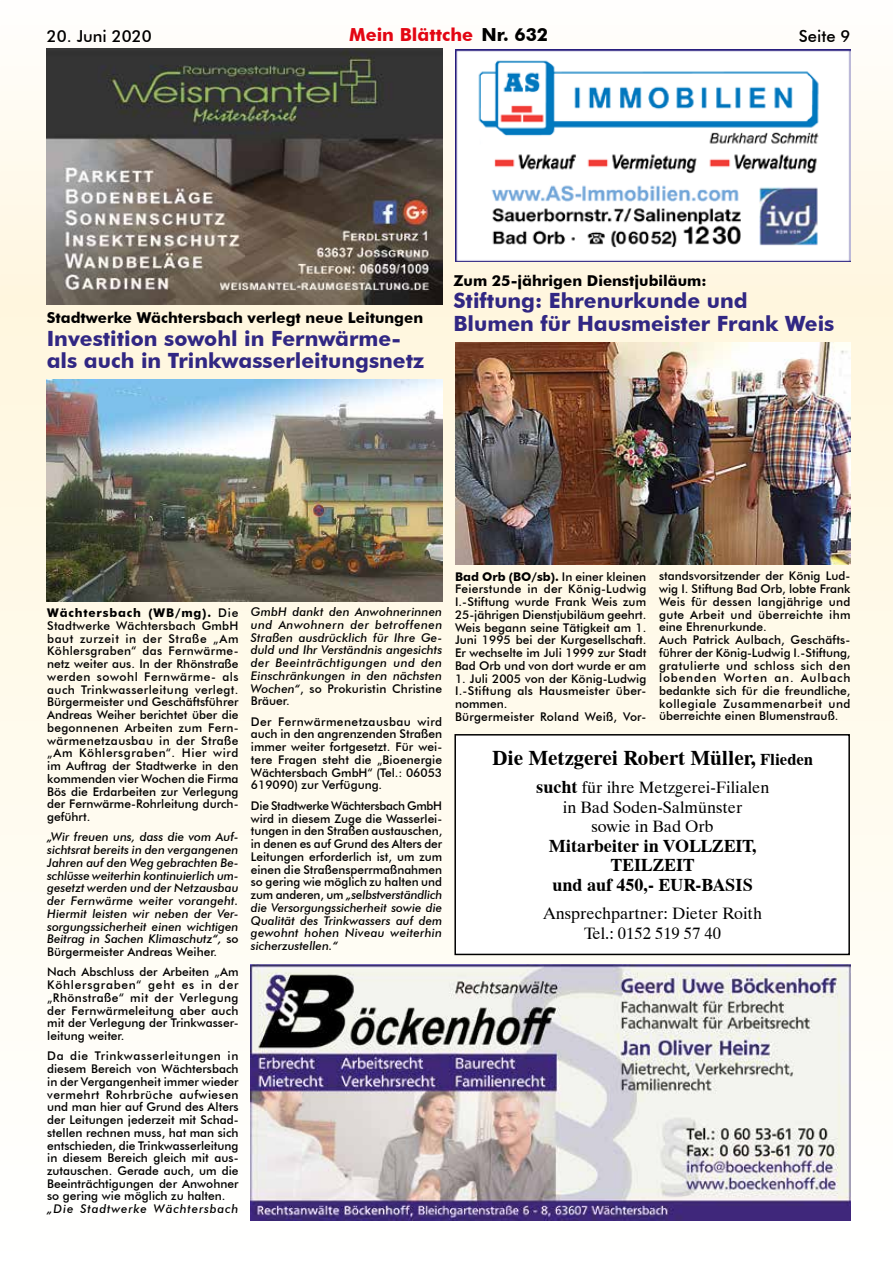
<style>
.page{position:relative;width:893px;height:1263px;background:#fff}
.page>*{position:absolute;margin:0;border:0;box-sizing:border-box;transform-origin:0 0}
.t1{font:700 21px/22.5px "Futura BT";color:#312783}
.t2{font:700 21px "Dutch 801 BT";color:#000}
.t3{font:700 18px/19.5px "Dutch 801 BT";color:#000;text-align:center}
.t4{font:700 18px "Futura BT";color:#e30613}
.t5{font:16.5px/19.5px "Dutch 801 BT";color:#000;text-align:center}
.t6{font:500 16.5px "Futura BT";color:#000}
.t7{font:700 15px "Futura BT";color:#000}
.t8{font:500 12px/12.8px "Futura BT";color:#000;text-align:justify}
.t9{font:italic 500 12px/12.8px "Futura BT";letter-spacing:.015em;color:#000;text-align:justify}
.t10{font:500 12px/12.8px "Futura BT";letter-spacing:.02em;color:#000}
.t11{font:italic 500 12px "Futura BT";letter-spacing:.065em;color:#000}
.s1{color:#000}
.s2{font-weight:700}
.s3{font-style:normal}
.s4{font-style:italic}
.s5{font-size:16.5px}
.s6{font-weight:700;font-size:18px}
</style>
<div class="page">
<img style="left:0;top:48px;width:893px;height:1173px">
<div style="left:455px;top:735px;width:394px;height:219px;background:#fff"></div>
<div style="left:454px;top:734px;width:396px;height:221px;border:2px solid #000"></div>
<img style="left:251px;top:964px;width:599px;height:256px">
<img style="left:47px;top:48px;width:395px;height:256px">
<img style="left:455px;top:49px;width:395px;height:213px">
<img style="left:455px;top:342px;width:395px;height:223px">
<img style="left:47px;top:379px;width:395px;height:223px">
<h3 class="t6" style="left:47px;top:26px;width:106px">20. Juni 2020</h3>
<h2 class="t4" style="left:349px;top:24px;width:201px">Mein Blättche <span class="s1">Nr. 632</span></h2>
<h3 class="t6" style="left:799px;top:26px;width:53px">Seite 9</h3>
<p class="t7" style="left:47px;top:309px;width:378px">Stadtwerke Wächtersbach verlegt neue Leitungen</p>
<h1 class="t1" style="left:47px;top:327px;width:379px">Investition sowohl in Fernwärme&shy;als auch in Trinkwasserleitungsnetz</h1>
<p class="t7" style="left:453px;top:271px;width:255px">Zum 25-jährigen Dienstjubiläum:</p>
<h1 class="t1" style="left:453px;top:289px;width:382px">Stiftung: Ehrenurkunde und<br>Blumen für Hausmeister Frank Weis</h1>
<p class="t8" style="left:47px;top:606px;width:193px"><span class="s2">Wächtersbach (WB/mg).</span> Die Stadtwerke Wächtersbach GmbH baut zurzeit in der Straße „Am Köhlersgraben“ das Fernwärme&shy;netz weiter aus. In der Rhönstraße werden sowohl Fernwärme- als auch Trinkwasserleitung verlegt.<br>Bürgermeister und Geschäftsführer Andreas Weiher berichtet über die begonnenen Arbeiten zum Fern&shy;wärmenetzausbau in der Straße „Am Köhlersgraben“. Hier wird im Auftrag der Stadtwerke in den kommenden vier Wochen die Firma Bös die Erdarbeiten zur Verlegung der Fernwärme-Rohrleitung durch&shy;geführt.</p>
<p class="t9" style="left:47px;top:831px;width:193px">„Wir freuen uns, dass die vom Auf&shy;sichtsrat bereits in den vergangenen Jahren auf den Weg gebrachten Be&shy;schlüsse weiterhin kontinuierlich um&shy;gesetzt werden und der Netzausbau der Fernwärme weiter vorangeht.<br>Hiermit leisten wir neben der Ver&shy;sorgungssicherheit einen wichtigen Beitrag in Sachen Klimaschutz“, <span class="s3">so Bürgermeister Andreas Weiher.</span></p>
<p class="t8" style="left:47px;top:965px;width:193px">Nach Abschluss der Arbeiten „Am Köhlersgraben“ geht es in der „Rhönstraße“ mit der Verlegung der Fernwärmeleitung aber auch mit der Verlegung der Trinkwasser&shy;leitung weiter.</p>
<p class="t8" style="left:47px;top:1049px;width:193px">Da die Trinkwasserleitungen in diesem Bereich von Wächtersbach in der Vergangenheit immer wieder vermehrt Rohrbrüche aufwiesen und man hier auf Grund des Alters der Leitungen jederzeit mit Schad&shy;stellen rechnen muss, hat man sich entschieden, die Trinkwasserleitung in diesem Bereich gleich mit aus&shy;zutauschen. Gerade auch, um die Beeinträchtigungen der Anwohner so gering wie möglich zu halten.</p>
<p class="t11" style="left:47px;top:1202px;width:193px">„Die Stadtwerke Wächtersbach</p>
<p class="t9" style="left:251px;top:605px;width:193px">GmbH dankt den Anwohnerinnen und Anwohnern der betroffenen Straßen ausdrücklich für Ihre Ge&shy;duld und Ihr Verständnis angesichts der Beeinträchtigungen und den Einschränkungen in den nächsten Wochen“<span class="s3">, so Prokuristin Christine Bräuer.</span></p>
<p class="t8" style="left:251px;top:715px;width:193px">Der Fernwärmenetzausbau wird auch in den angrenzenden Straßen immer weiter fortgesetzt. Für wei&shy;tere Fragen steht die „Bioenergie Wächtersbach GmbH“ (Tel.: 06053<br>619090) zur Verfügung.</p>
<p class="t8" style="left:251px;top:799px;width:193px">Die Stadtwerke Wächtersbach GmbH wird in diesem Zuge die Wasserlei&shy;tungen in den Straßen austauschen, in denen es auf Grund des Alters der Leitungen erforderlich ist, um zum einen die Straßensperrmaßnahmen so gering wie möglich zu halten und zum anderen, um <span class="s4">„selbstverständlich die Versorgungssicherheit sowie die Qualität des Trinkwassers auf dem gewohnt hohen Niveau weiterhin sicherzustellen.“</span></p>
<p class="t8" style="left:659px;top:569px;width:193px;text-align:left">standsvorsitzender der König Lud&shy;wig I. Stiftung Bad Orb, lobte Frank<br>Weis für dessen langjährige und gute Arbeit und überreichte ihm eine Ehrenurkunde.<br>Auch Patrick Aulbach, Geschäfts&shy;führer der König-Ludwig I.-Stiftung, gratulierte und schloss sich den lobenden Worten an. Aulbach bedankte sich für die freundliche, kollegiale Zusammenarbeit und überreichte einen Blumenstrauß.</p>
<p class="t8" style="left:455px;top:570px;width:193px"><span class="s2">Bad Orb (BO/sb).</span> In einer kleinen Feierstunde in der König-Ludwig I.-Stiftung wurde Frank Weis zum 25-jährigen Dienstjubiläum geehrt.<br>Weis begann seine Tätigkeit am 1.<br>Juni 1995 bei der Kurgesellschaft.<br>Er wechselte im Juli 1999 zur Stadt Bad Orb und von dort wurde er am</p>
<p class="t10" style="left:455px;top:672px;width:193px">1. Juli 2005 von der König-Ludwig<br>I.-Stiftung als Hausmeister über&shy;nommen.<br>Bürgermeister Roland Weiß, Vor-</p>
<h1 class="t2" style="left:492px;top:745px;width:323px">Die Metzgerei Robert Müller, <span class="s5">Flieden</span></h1>
<h3 class="t5" style="left:536px;top:777px;width:235px"><span class="s6">sucht</span> für ihre Metzgerei-Filialen in Bad Soden-Salmünster<br>sowie in Bad Orb</h3>
<h2 class="t3" style="left:549px;top:835px;width:209px">Mitarbeiter in VOLLZEIT,<br>TEILZEIT<br>und auf 450,- EUR-BASIS</h2>
<h3 class="t5" style="left:543px;top:903px;width:220px">Ansprechpartner: Dieter Roith<br>Tel.: 0152 519 57 40</h3>
</div>
